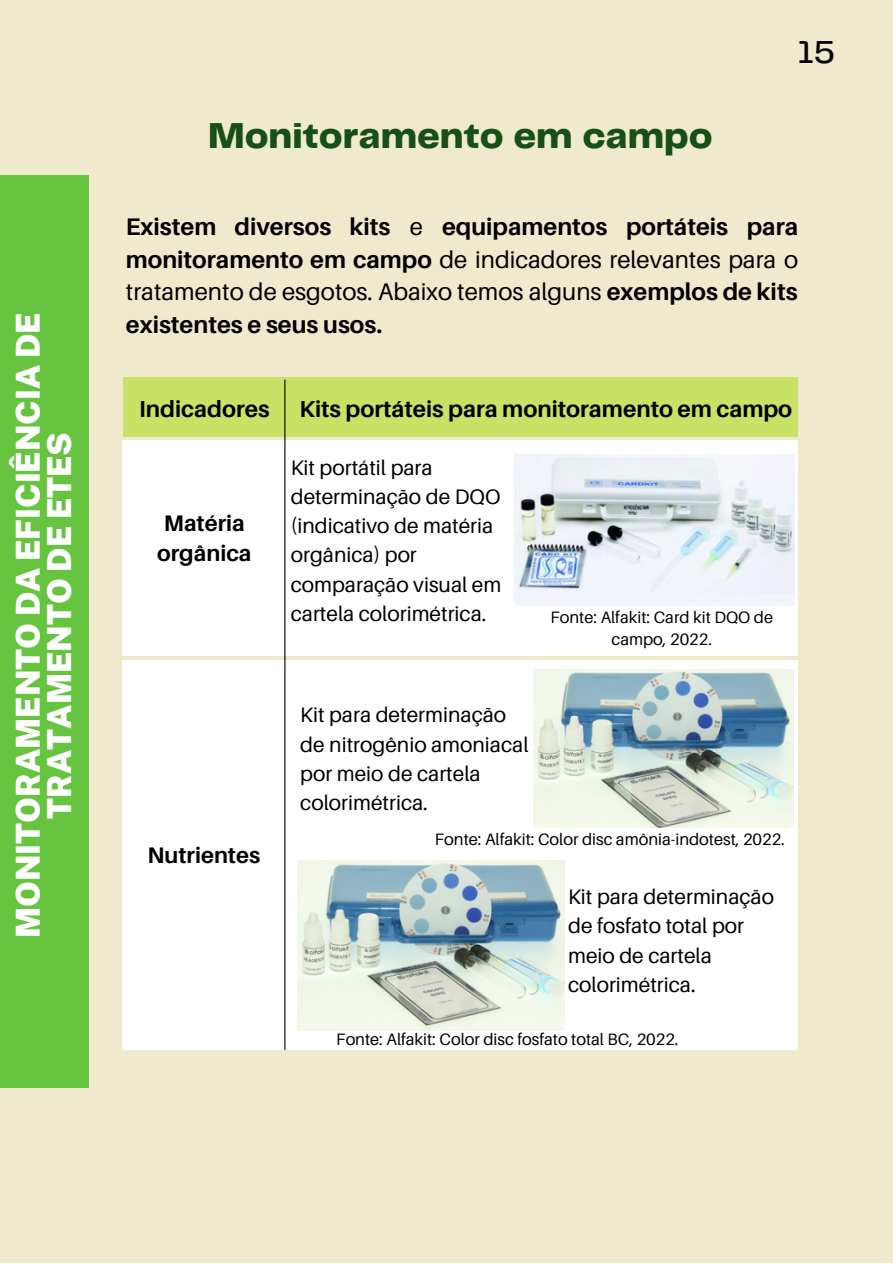
<style>
.page{position:relative;width:893px;height:1264px;background:#fff}
.page>*{position:absolute;margin:0;border:0;box-sizing:border-box;transform-origin:0 0}
.t1{font:800 37.5px "Telegraf";color:#165016}
.t2{font:900 33px/31.5px "Public Sans";color:#fff;text-align:center}
.t3{font:500 33px "Telegraf";color:#000}
.t4{font:700 24px/32.5px "Aileron";color:#000;text-align:justify}
.t5{font:700 23.1px "Aileron";color:#000}
.t6{font:700 22.5px/30.3px "Aileron";color:#000}
.t7{font:21px/29.2px "Aileron";color:#000}
.t8{font:16.5px/22.5px "Aileron";color:#000;text-align:center}
.s1{font-weight:400}
</style>
<div class="page">
<div style="left:0;top:0;width:892px;height:1262px;background:#efe9ce"></div>
<div style="left:123px;top:377px;width:675px;height:60px;background:#c9e265"></div>
<div style="left:122px;top:660px;width:676px;height:389px;background:#fff"></div>
<img style="left:297px;top:860px;width:267px;height:170px">
<img style="left:533px;top:669px;width:260px;height:158px">
<div style="left:122px;top:440px;width:676px;height:216px;background:#fff"></div>
<hr style="left:284px;top:379px;width:1px;height:670px;background:#000">
<img style="left:514px;top:454px;width:280px;height:151px">
<div style="left:0;top:175px;width:89px;height:912px;background:#66c440"></div>
<h2 class="t2" style="left:12px;top:938px;width:627px;rotate:-90deg">MONITORAMENTO DA EFICIÊNCIA DE<br>TRATAMENTO DE ETES</h2>
<h1 class="t1" style="left:208px;top:119px;width:506px">Monitoramento em campo</h1>
<h2 class="t3" style="left:797px;top:38px;width:39px">15</h2>
<p class="t4" style="left:126px;top:210px;width:674px">Existem diversos kits <span class="s1">e</span> equipamentos portáteis para monitoramento em campo <span class="s1">de indicadores relevantes para o tratamento de esgotos. Abaixo temos alguns</span> exemplos de kits existentes e seus usos.</p>
<p class="t5" style="left:139px;top:394px;width:132px">Indicadores</p>
<p class="t5" style="left:299px;top:394px;width:494px">Kits portáteis para monitoramento em campo</p>
<p class="t6" style="left:157px;top:507px;width:96px">Matéria orgânica</p>
<p class="t6" style="left:147px;top:839px;width:114px">Nutrientes</p>
<p class="t7" style="left:291px;top:452px;width:212px">Kit portátil para determinação de DQO (indicativo de matéria orgânica) por comparação visual em cartela colorimétrica.</p>
<p class="t8" style="left:550px;top:605px;width:224px">Fonte: Alfakit: Card kit DQO de campo, 2022.</p>
<p class="t7" style="left:300px;top:700px;width:230px">Kit para determinação de nitrogênio amoniacal por meio de cartela colorimétrica.</p>
<p class="t8" style="left:435px;top:827px;width:351px">Fonte: Alfakit: Color disc amônia-indotest, 2022.</p>
<p class="t7" style="left:568px;top:881px;width:207px">Kit para determinação de fosfato total por meio de cartela colorimétrica.</p>
<p class="t8" style="left:336px;top:1027px;width:344px">Fonte: Alfakit: Color disc fosfato total BC, 2022.</p>
</div>
